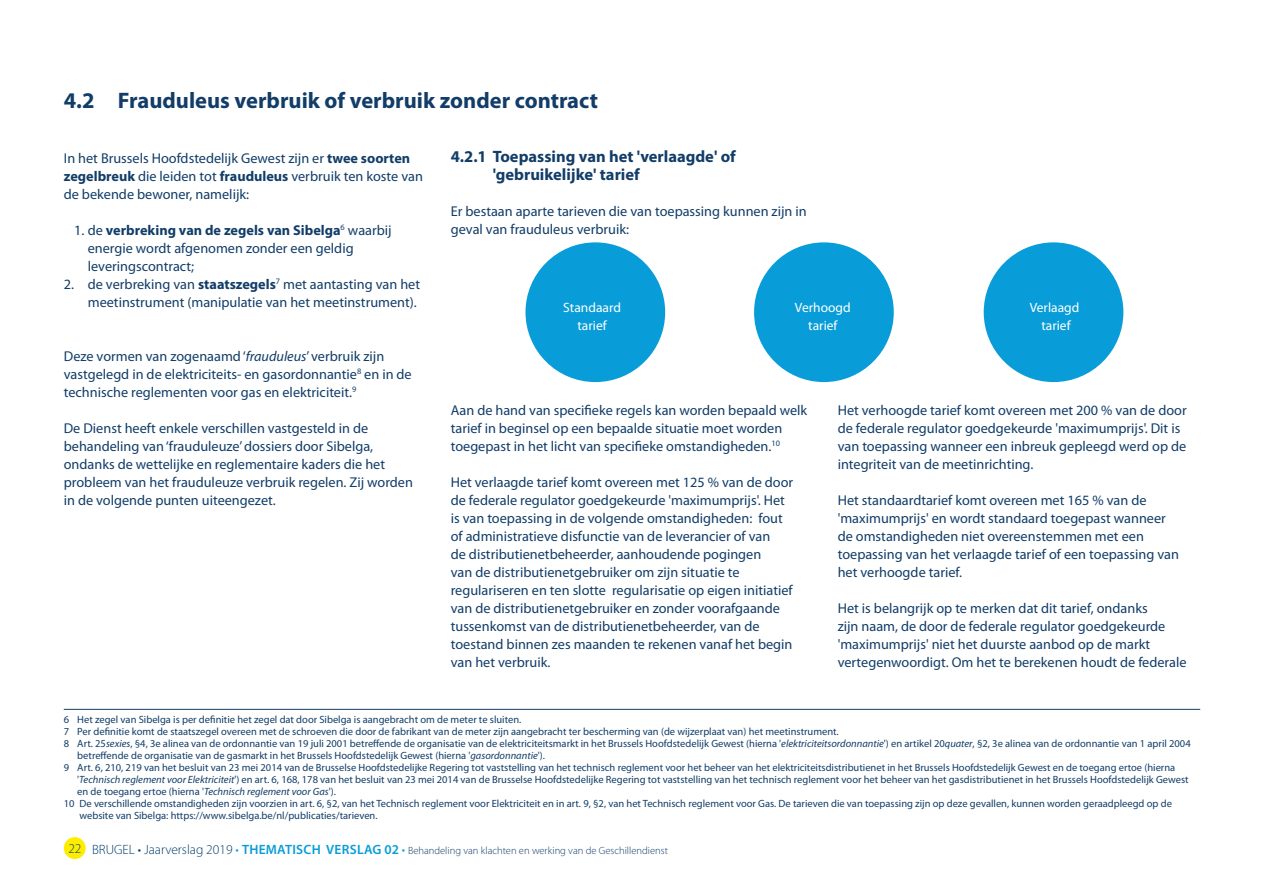
<style>
.page{position:relative;width:1263px;height:893px;background:#fff}
.page>*{position:absolute;margin:0;border:0;box-sizing:border-box;transform-origin:0 0}
.t1{font:700 22.5px "Myriad Pro";color:#123d68}
.t2{font:700 16.5px/18px "Myriad Pro";color:#123d68}
.t3{font:14.25px/18px "Myriad Pro";color:#123d68}
.t4{font:13.5px/18px "Myriad Pro";color:#fff;text-align:center}
.t5{font:10.5px "Myriad Pro";color:#123d68}
.t6{font:300 10.5px "Myriad Pro";color:#123d68}
.s1{font-weight:700}
.s2{font-style:italic}
.s3{font-size:13.5px;color:#003c68}
.s4{font-size:13.5px;color:#089dd9}
.s5{font-weight:600;font-size:13.5px;color:#089dd9}
</style>
<div class="page">
<div style="left:525px;top:242px;width:140px;height:140px;background:#089dd9;border-radius:50%"></div>
<div style="left:754px;top:242px;width:140px;height:140px;background:#089dd9;border-radius:50%"></div>
<div style="left:984px;top:242px;width:139px;height:140px;background:#089dd9;border-radius:50%"></div>
<hr style="left:64px;top:709px;width:1136px;height:1px;background:#123d68">
<div style="left:64px;top:837px;width:22px;height:22px;background:#ffed00;border-radius:50%"></div>
<h1 class="t1" style="left:64px;top:88px;width:536px">4.2 Frauduleus verbruik of verbruik zonder contract</h1>
<p class="t3" style="left:64px;top:149px;width:361px">In het Brussels Hoofdstedelijk Gewest zijn er <span class="s1">twee soorten zegelbreuk</span> die leiden tot <span class="s1">frauduleus</span> verbruik ten koste van de bekende bewoner, namelijk:</p>
<p class="t3" style="left:88px;top:221px;width:305px;text-indent:-13px">1. de <span class="s1">verbreking van de zegels van Sibelga</span><sup>6</sup> waarbij energie wordt afgenomen zonder een geldig leveringscontract;</p>
<p class="t3" style="left:64px;top:275px;width:358px;text-align:right">2. de verbreking van <span class="s1">staatszegels</span><sup>7</sup> met aantasting van het meetinstrument (manipulatie van het meetinstrument).</p>
<p class="t3" style="left:64px;top:347px;width:349px">Deze vormen van zogenaamd ‘<span class="s2">frauduleus</span>’ verbruik zijn vastgelegd in de elektriciteits- en gasordonnantie<sup>8</sup> en in de technische reglementen voor gas en elektriciteit.<sup>9</sup></p>
<p class="t3" style="left:64px;top:419px;width:351px">De Dienst heeft enkele verschillen vastgesteld in de behandeling van ‘frauduleuze’ dossiers door Sibelga, ondanks de wettelijke en reglementaire kaders die het probleem van het frauduleuze verbruik regelen. Zij worden in de volgende punten uiteengezet.</p>
<p class="t2" style="left:493px;top:148px;width:245px;text-indent:-42px">4.2.1 Toepassing van het 'verlaagde' of 'gebruikelijke' tarief</p>
<p class="t3" style="left:451px;top:203px;width:357px">Er bestaan aparte tarieven die van toepassing kunnen zijn in geval van frauduleus verbruik:</p>
<p class="t4" style="left:563px;top:299px;width:59px">Standaard tarief</p>
<p class="t4" style="left:795px;top:299px;width:57px">Verhoogd tarief</p>
<p class="t4" style="left:1030px;top:299px;width:51px">Verlaagd tarief</p>
<p class="t3" style="left:451px;top:401px;width:358px">Aan de hand van specifieke regels kan worden bepaald welk tarief in beginsel op een bepaalde situatie moet worden toegepast in het licht van specifieke omstandigheden.<sup>10</sup></p>
<p class="t3" style="left:451px;top:473px;width:344px">Het verlaagde tarief komt overeen met 125 % van de door de federale regulator goedgekeurde 'maximumprijs'. Het is van toepassing in de volgende omstandigheden: fout of administratieve disfunctie van de leverancier of van<br>de distributienetbeheerder, aanhoudende pogingen<br>van de distributienetgebruiker om zijn situatie te regulariseren en ten slotte regularisatie op eigen initiatief van de distributienetgebruiker en zonder voorafgaande tussenkomst van de distributienetbeheerder, van de toestand binnen zes maanden te rekenen vanaf het begin van het verbruik.</p>
<p class="t3" style="left:838px;top:402px;width:350px">Het verhoogde tarief komt overeen met 200 % van de door de federale regulator goedgekeurde 'maximumprijs'. Dit is van toepassing wanneer een inbreuk gepleegd werd op de integriteit van de meetinrichting.</p>
<p class="t3" style="left:838px;top:492px;width:343px">Het standaardtarief komt overeen met 165 % van de 'maximumprijs' en wordt standaard toegepast wanneer de omstandigheden niet overeenstemmen met een toepassing van het verlaagde tarief of een toepassing van het verhoogde tarief.</p>
<p class="t3" style="left:838px;top:600px;width:350px">Het is belangrijk op te merken dat dit tarief, ondanks<br>zijn naam, de door de federale regulator goedgekeurde 'maximumprijs' niet het duurste aanbod op de markt vertegenwoordigt. Om het te berekenen houdt de federale</p>
<p class="t5" style="left:64px;top:713px;width:459px">6 Het zegel van Sibelga is per definitie het zegel dat door Sibelga is aangebracht om de meter te sluiten.</p>
<p class="t5" style="left:64px;top:725px;width:776px">7 Per definitie komt de staatszegel overeen met de schroeven die door de fabrikant van de meter zijn aangebracht ter bescherming van (de wijzerplaat van) het meetinstrument.</p>
<p class="t5" style="left:64px;top:737px;width:1128px">8 Art. 25<span class="s2">sexies</span>, §4, 3e alinea van de ordonnantie van 19 juli 2001 betreffende de organisatie van de elektriciteitsmarkt in het Brussels Hoofdstedelijk Gewest (hierna '<span class="s2">elektriciteitsordonnantie</span>') en artikel 20<span class="s2">quater</span>, §2, 3e alinea van de ordonnantie van 1 april 2004</p>
<p class="t5" style="left:77px;top:749px;width:469px">betreffende de organisatie van de gasmarkt in het Brussels Hoofdstedelijk Gewest (hierna '<span class="s2">gasordonnantie</span>').</p>
<p class="t5" style="left:64px;top:761px;width:1113px">9 Art. 6, 210, 219 van het besluit van 23 mei 2014 van de Brusselse Hoofdstedelijke Regering tot vaststelling van het technisch reglement voor het beheer van het elektriciteitsdistributienet in het Brussels Hoofdstedelijk Gewest en de toegang ertoe (hierna</p>
<p class="t5" style="left:77px;top:773px;width:1113px">'<span class="s2">Technisch reglement voor Elektriciteit</span>') en art. 6, 168, 178 van het besluit van 23 mei 2014 van de Brusselse Hoofdstedelijke Regering tot vaststelling van het technisch reglement voor het beheer van het gasdistributienet in het Brussels Hoofdstedelijk Gewest</p>
<p class="t5" style="left:77px;top:785px;width:260px">en de toegang ertoe (hierna '<span class="s2">Technisch reglement voor Gas</span>').</p>
<p class="t5" style="left:64px;top:797px;width:1109px">10 De verschillende omstandigheden zijn voorzien in art. 6, §2, van het Technisch reglement voor Elektriciteit en in art. 9, §2, van het Technisch reglement voor Gas. De tarieven die van toepassing zijn op deze gevallen, kunnen worden geraadpleegd op de</p>
<p class="t5" style="left:80px;top:809px;width:300px">website van Sibelga: https://www.sibelga.be/nl/publicaties/tarieven.</p>
<p class="t6" style="left:68px;top:844px;width:601px"><span class="s3">22 BRUGEL • Jaarverslag 2019</span> <span class="s4">•</span> <span class="s5">THEMATISCH VERSLAG 02</span> <span class="s4">•</span> Behandeling van klachten en werking van de Geschillendienst</p>
</div>
